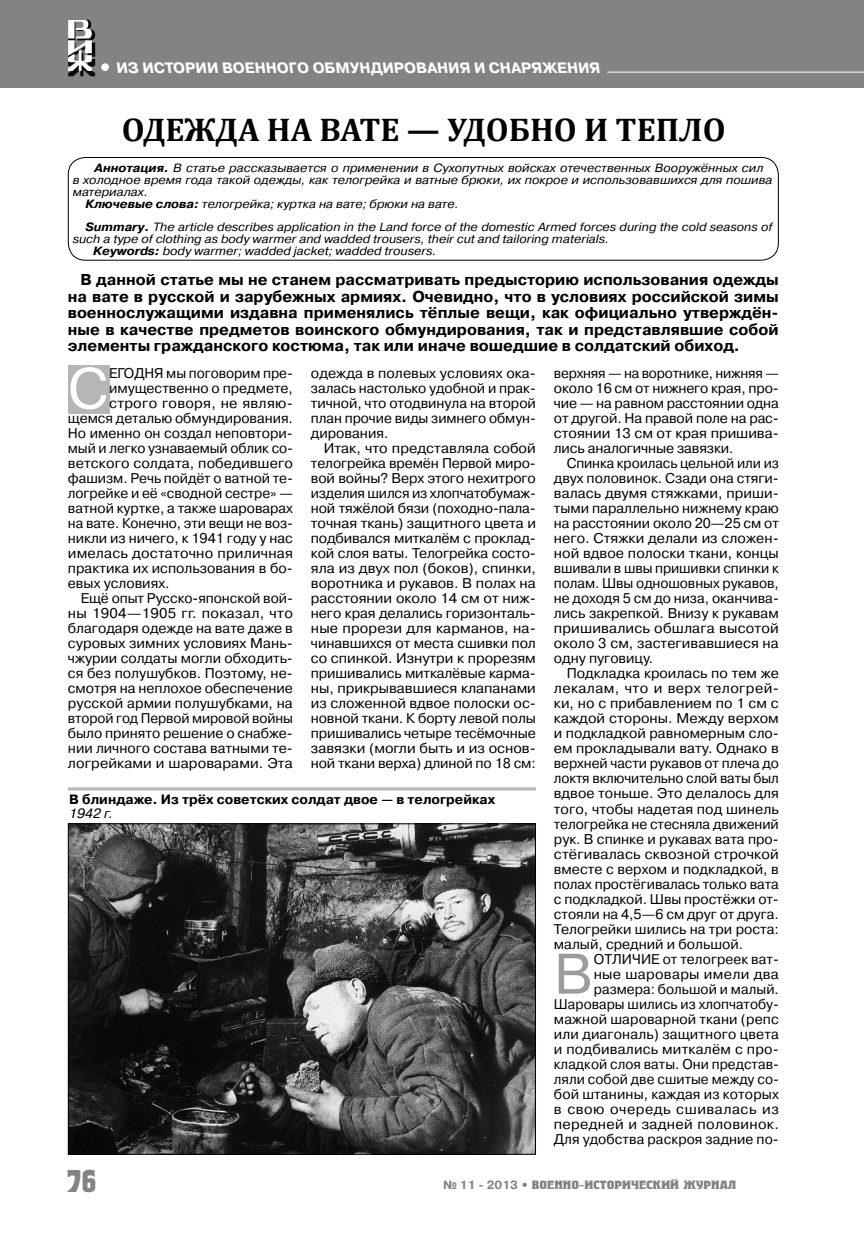
<style>
.page{position:relative;width:864px;height:1234px;background:#fff}
.page>*{position:absolute;margin:0;border:0;box-sizing:border-box;transform-origin:0 0}
.t1{font:57px "Pragmatica C";color:#fff}
.t2{font:57px "Pragmatica C";color:#9c9c9c}
.t3{font:700 33px "Cambria";color:#000}
.t4{font:700 31.5px "Herold C";color:#838383}
.t5{font:700 15.75px/16.5px "Pragmatica C";color:#000;text-align:justify}
.t6{font:700 15px "Pragmatica C";color:#fff}
.t7{font:14.1px/15px "Pragmatica C";color:#000;text-align:justify}
.t8{font:14.1px "Pragmatica C";letter-spacing:.02em;color:#000}
.t9{font:700 13.5px "Pragmatica C";color:#000}
.t10{font:italic 13.5px "Pragmatica C";color:#000}
.t11{font:italic 12px "Pragmatica C";color:#000;scale:1.05 1}
.t12{font:700 12px "Herold C";color:#838383;scale:1.2 1}
.s1{font-weight:700}
.s2{font-family:"Pragmatica C"}
</style>
<div class="page">
<div style="left:0;top:0;width:863px;height:87px;background:#838383"></div>
<div style="left:101px;top:63px;width:8px;height:8px;background:#fff;border-radius:50%"></div>
<svg style="left:68px;top:20px;width:27px;height:56px"></svg>
<hr style="left:607px;top:72px;width:256px;height:1px;background:#fff">
<div style="left:68px;top:365px;width:42px;height:48px;background:#b6b6b6"></div>
<div style="left:68px;top:157px;width:710px;height:103px;border:1px solid #000;border-radius:17px"></div>
<img style="left:70px;top:825px;width:463px;height:327px">
<div style="left:68px;top:823px;width:467px;height:331px;border:1px solid #000"></div>
<hr style="left:68px;top:787px;width:467px;height:3px;background:#b6b6b6">
<p class="t6" style="left:117px;top:62px;width:487px">ИЗ ИСТОРИИ ВОЕННОГО ОБМУНДИРОВАНИЯ И СНАРЯЖЕНИЯ</p>
<h2 class="t3" style="left:122px;top:109px;width:605px">ОДЕЖДА НА ВАТЕ — УДОБНО И ТЕПЛО</h2>
<p class="t11" style="left:95px;top:163px;width:638px"><span class="s1">Аннотация.</span> В статье рассказывается о применении в Сухопутных войсках отечественных Вооружённых сил</p>
<p class="t11" style="left:73px;top:175px;width:667px">в холодное время года такой одежды, как телогрейка и ватные брюки, их покрое и использовавшихся для пошива</p>
<p class="t11" style="left:73px;top:187px;width:73px">материалах.</p>
<p class="t11" style="left:86px;top:199px;width:356px"><span class="s1">Ключевые слова:</span> телогрейка; куртка на вате; брюки на вате.</p>
<p class="t11" style="left:86px;top:222px;width:655px"><span class="s1">Summary.</span> The article describes application in the Land force of the domestic Armed forces during the cold seasons of</p>
<p class="t11" style="left:73px;top:234px;width:512px">such a type of clothing as body warmer and wadded trousers, their cut and tailoring materials.</p>
<p class="t11" style="left:93px;top:246px;width:328px"><span class="s1">Keywords:</span> body warmer; wadded jacket; wadded trousers.</p>
<p class="t5" style="left:68px;top:273px;width:712px;text-indent:13px">В данной статье мы не станем рассматривать предысторию использования одежды на вате в русской и зарубежных армиях. Очевидно, что в условиях российской зимы военнослужащими издавна применялись тёплые вещи, как официально утверждён&shy;ные в качестве предметов воинского обмундирования, так и представлявшие собой элементы гражданского костюма, так или иначе вошедшие в солдатский обиход.</p>
<h1 class="t1" style="left:68px;top:368px;width:42px">С</h1>
<p class="t7" style="left:109px;top:367px;width:185px">ЕГОДНЯ мы поговорим пре-</p>
<p class="t7" style="left:109px;top:382px;width:185px">имущественно о предмете,</p>
<p class="t8" style="left:109px;top:398px;width:185px">строго говоря, не являю-</p>
<p class="t7" style="left:68px;top:412px;width:226px">щемся деталью обмундирования.</p>
<p class="t7" style="left:68px;top:427px;width:226px">Но именно он создал неповтори-</p>
<p class="t7" style="left:68px;top:442px;width:226px">мый и легко узнаваемый облик со-</p>
<p class="t7" style="left:68px;top:457px;width:226px">ветского солдата, победившего</p>
<p class="t7" style="left:68px;top:472px;width:226px">фашизм. Речь пойдёт о ватной те-</p>
<p class="t7" style="left:68px;top:487px;width:226px">логрейке и её «сводной сестре» —</p>
<p class="t7" style="left:68px;top:502px;width:226px">ватной куртке, а также шароварах</p>
<p class="t7" style="left:68px;top:517px;width:226px">на вате. Конечно, эти вещи не воз-</p>
<p class="t7" style="left:68px;top:532px;width:226px">никли из ничего, к 1941 году у нас</p>
<p class="t7" style="left:68px;top:547px;width:226px">имелась достаточно приличная</p>
<p class="t7" style="left:68px;top:562px;width:226px">практика их использования в бо-</p>
<p class="t7" style="left:68px;top:577px;width:103px">евых условиях.</p>
<p class="t7" style="left:81px;top:592px;width:213px">Ещё опыт Русско-японской вой-</p>
<p class="t8" style="left:68px;top:608px;width:226px">ны 1904—1905 гг. показал, что</p>
<p class="t7" style="left:68px;top:622px;width:226px">благодаря одежде на вате даже в</p>
<p class="t7" style="left:68px;top:637px;width:226px">суровых зимних условиях Мань-</p>
<p class="t7" style="left:68px;top:652px;width:226px">чжурии солдаты могли обходить-</p>
<p class="t7" style="left:68px;top:667px;width:226px">ся без полушубков. Поэтому, не-</p>
<p class="t7" style="left:68px;top:682px;width:226px">смотря на неплохое обеспечение</p>
<p class="t7" style="left:68px;top:697px;width:226px">русской армии полушубками, на</p>
<p class="t7" style="left:68px;top:712px;width:226px">второй год Первой мировой войны</p>
<p class="t7" style="left:68px;top:727px;width:226px">было принято решение о снабже-</p>
<p class="t7" style="left:68px;top:742px;width:226px">нии личного состава ватными те-</p>
<p class="t7" style="left:68px;top:757px;width:226px">логрейками и шароварами. Эта</p>
<p class="t7" style="left:311px;top:367px;width:226px">одежда в полевых условиях ока&shy;залась настолько удобной и прак&shy;тичной, что отодвинула на второй план прочие виды зимнего обмун&shy;дирования.</p>
<p class="t7" style="left:311px;top:442px;width:226px;text-indent:13px">Итак, что представляла собой телогрейка времён Первой миро&shy;вой войны? Верх этого нехитрого изделия шился из хлопчатобумаж&shy;ной тяжёлой бязи (походно-пала&shy;точная ткань) защитного цвета и подбивался миткалём с проклад&shy;кой слоя ваты. Телогрейка состо&shy;яла из двух пол (боков), спинки, воротника и рукавов. В полах на расстоянии около 14 см от ниж&shy;него края делались горизонталь&shy;ные прорези для карманов, на&shy;чинавшихся от места сшивки пол со спинкой. Изнутри к прорезям пришивались миткалёвые карма&shy;ны, прикрывавшиеся клапанами из сложенной вдвое полоски ос&shy;новной ткани. К борту левой полы пришивались четыре тесёмочные завязки (могли быть и из основ&shy;ной ткани верха) длиной по 18 см:</p>
<p class="t9" style="left:69px;top:794px;width:427px">В блиндаже. Из трёх советских солдат двое — в телогрейках</p>
<p class="t10" style="left:69px;top:807px;width:45px">1942 г.</p>
<p class="t7" style="left:553px;top:367px;width:226px">верхняя — на воротнике, нижняя — около 16 см от нижнего края, про&shy;чие — на равном расстоянии одна от другой. На правой поле на рас&shy;стоянии 13 см от края пришива&shy;лись аналогичные завязки.</p>
<p class="t7" style="left:553px;top:457px;width:226px;text-indent:13px">Спинка кроилась цельной или из двух половинок. Сзади она стяги&shy;валась двумя стяжками, приши&shy;тыми параллельно нижнему краю на расстоянии около 20—25 см от него. Стяжки делали из сложен&shy;ной вдвое полоски ткани, концы вшивали в швы пришивки спинки к полам. Швы одношовных рукавов, не доходя 5 см до низа, оканчива&shy;лись закрепкой. Внизу к рукавам пришивались обшлага высотой около 3 см, застегивавшиеся на одну пуговицу.</p>
<p class="t7" style="left:553px;top:667px;width:226px;text-indent:13px">Подкладка кроилась по тем же лекалам, что и верх телогрей&shy;ки, но с прибавлением по 1 см с каждой стороны. Между верхом и подкладкой равномерным сло&shy;ем прокладывали вату. Однако в верхней части рукавов от плеча до локтя включительно слой ваты был вдвое тоньше. Это делалось для того, чтобы надетая под шинель телогрейка не стесняла движений рук. В спинке и рукавах вата про&shy;стёгивалась сквозной строчкой вместе с верхом и подкладкой, в полах простёгивалась только вата с подкладкой. Швы простёжки от&shy;стояли на 4,5—6 см друг от друга.<br>Телогрейки шились на три роста: малый, средний и большой.</p>
<h1 class="t2" style="left:553px;top:953px;width:41px">В</h1>
<p class="t7" style="left:553px;top:952px;width:226px;text-align:right">ОТЛИЧИЕ от телогреек ват-<br>ные шаровары имели два размера: большой и малый.<br>Шаровары шились из хлопчатобу&shy;мажной шароварной ткани (репс или диагональ) защитного цвета и подбивались миткалём с про&shy;кладкой слоя ваты. Они представ&shy;ляли собой две сшитые между со&shy;бой штанины, каждая из которых в свою очередь сшивалась из передней и задней половинок.<br>Для удобства раскроя задние по-</p>
<h3 class="t4" style="left:66px;top:1162px;width:32px">76</h3>
<p class="t12" style="left:443px;top:1177px;width:245px"><span class="s2">№ 11 - 2013 •</span> ВОЕННО-ИСТОРИЧЕСКИЙ ЖУРНАЛ</p>
</div>
